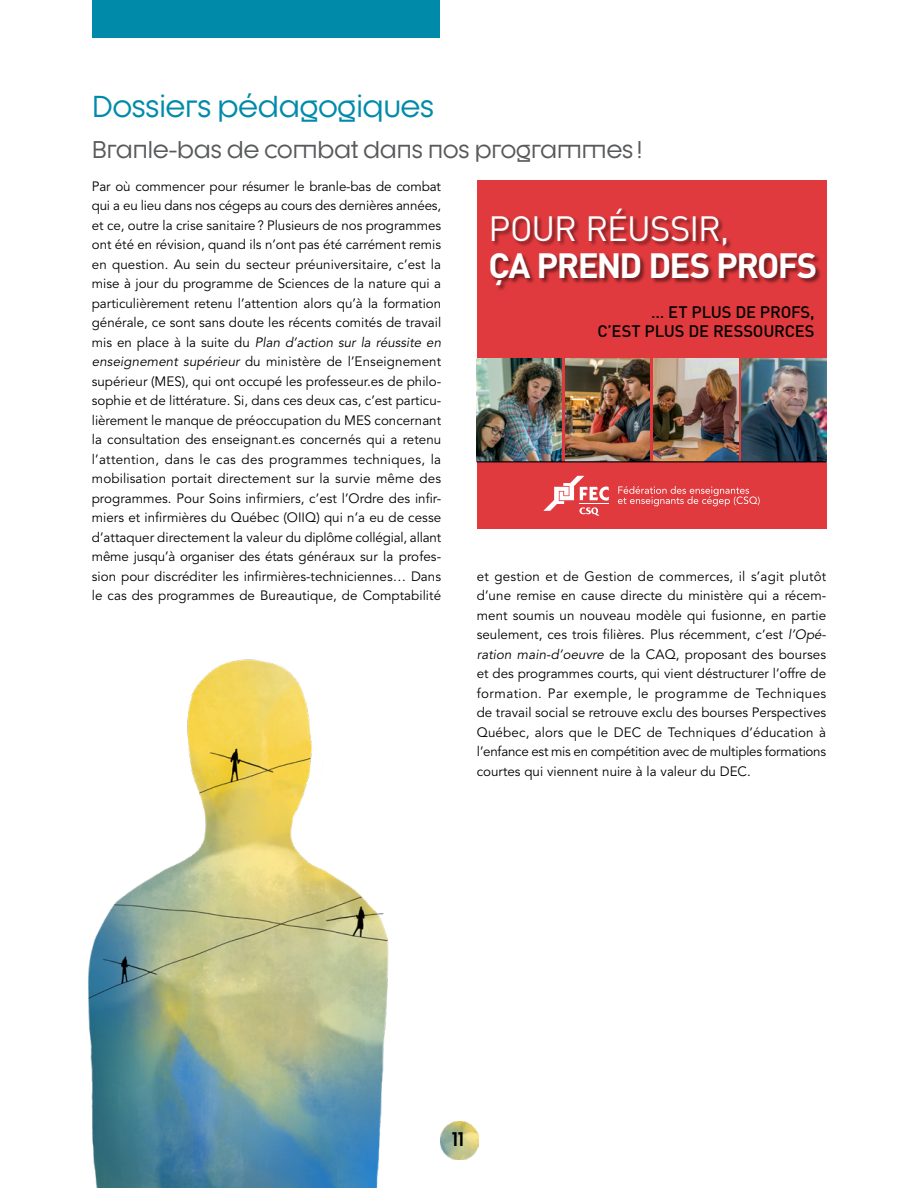
<style>
.page{position:relative;width:918px;height:1188px;background:#fff}
.page>*{position:absolute;margin:0;border:0;box-sizing:border-box;transform-origin:0 0}
.t1{font:700 34.65px "DIN Offc";letter-spacing:-.05em;color:#fff}
.t2{font:34.65px "DIN Offc";letter-spacing:-.03em;color:#fff}
.t3{font:30px "Dystopian";letter-spacing:-.005em;color:#008aaa}
.t4{font:24px "Dystopian";color:#58595b}
.t5{font:700 19.5px "Dystopian";color:#000}
.t6{font:500 16.5px/18.5px "DIN Offc";letter-spacing:-.015em;color:#000;text-align:right}
.t7{font:13.5px/19.5px "Avenir LT Std";color:#000;text-align:justify}
.s1{font-style:italic}
</style>
<div class="page">
<div style="left:477px;top:181px;width:349px;height:281px;background:#e03a3e"></div>
<div style="left:477px;top:461px;width:349px;height:68px;background:#e03a3e"></div>
<img style="left:477px;top:359px;width:85px;height:102px">
<img style="left:653px;top:359px;width:85px;height:102px">
<img style="left:565px;top:359px;width:85px;height:102px">
<img style="left:741px;top:359px;width:85px;height:102px">
<div style="left:490px;top:208px;width:332px;height:83px;background:#000;opacity:.5"></div>
<svg style="left:543px;top:476px;width:66px;height:40px"></svg>
<svg style="left:618px;top:486px;width:142px;height:20px"></svg>
<hr style="left:477px;top:461px;width:349px;height:1px;background:#000">
<img style="left:88px;top:659px;width:301px;height:529px">
<div style="left:93px;top:0;width:347px;height:38px;background:#008aaa"></div>
<img style="left:440px;top:1121px;width:38px;height:38px">
<h2 class="t3" style="left:92px;top:88px;width:344px">Dossiers pédagogiques</h2>
<h3 class="t4" style="left:92px;top:135px;width:552px">Branle-bas de combat dans nos programmes !</h3>
<p class="t7" style="left:92px;top:177px;width:351px">Par où commencer pour résumer le branle-bas de combat qui a eu lieu dans nos cégeps au cours des dernières années, et ce, outre la crise sanitaire? Plusieurs de nos programmes ont été en révision, quand ils n’ont pas été carrément remis en question. Au sein du secteur préuniversitaire, c’est la mise à jour du programme de Sciences de la nature qui a particulièrement retenu l’attention alors qu’à la formation générale, ce sont sans doute les récents comités de travail mis en place à la suite du <span class="s1">Plan d’action sur la réussite en enseignement supérieur</span> du ministère de l’Enseignement supérieur (MES), qui ont occupé les professeur.es de philo&shy;sophie et de littérature. Si, dans ces deux cas, c’est particu&shy;lièrement le manque de préoccupation du MES concernant la consultation des enseignant.es concernés qui a retenu l’attention, dans le cas des programmes techniques, la mobilisation portait directement sur la survie même des programmes. Pour Soins infirmiers, c’est l’Ordre des infir&shy;miers et infirmières du Québec (OIIQ) qui n’a eu de cesse d’attaquer directement la valeur du diplôme collégial, allant même jusqu’à organiser des états généraux sur la profes&shy;sion pour discréditer les infirmières-techniciennes… Dans le cas des programmes de Bureautique, de Comptabilité</p>
<h1 class="t2" style="left:488px;top:207px;width:242px">POUR RÉUSSIR,</h1>
<h1 class="t1" style="left:488px;top:243px;width:330px">ÇA PREND DES PROFS</h1>
<p class="t6" style="left:598px;top:303px;width:219px">… ET PLUS DE PROFS,<br>C’EST PLUS DE RESSOURCES</p>
<p class="t7" style="left:477px;top:567px;width:351px">et gestion et de Gestion de commerces, il s’agit plutôt d’une remise en cause directe du ministère qui a récem&shy;ment soumis un nouveau modèle qui fusionne, en partie seulement, ces trois filières. Plus récemment, c’est <span class="s1">l’Opé&shy;ration main-d’oeuvre</span> de la CAQ, proposant des bourses et des programmes courts, qui vient déstructurer l’offre de formation. Par exemple, le programme de Techniques de travail social se retrouve exclu des bourses Perspectives Québec, alors que le DEC de Techniques d’éducation à l’enfance est mis en compétition avec de multiples formations courtes qui viennent nuire à la valeur du DEC.</p>
<h3 class="t5" style="left:452px;top:1127px;width:14px">11</h3>
</div>
